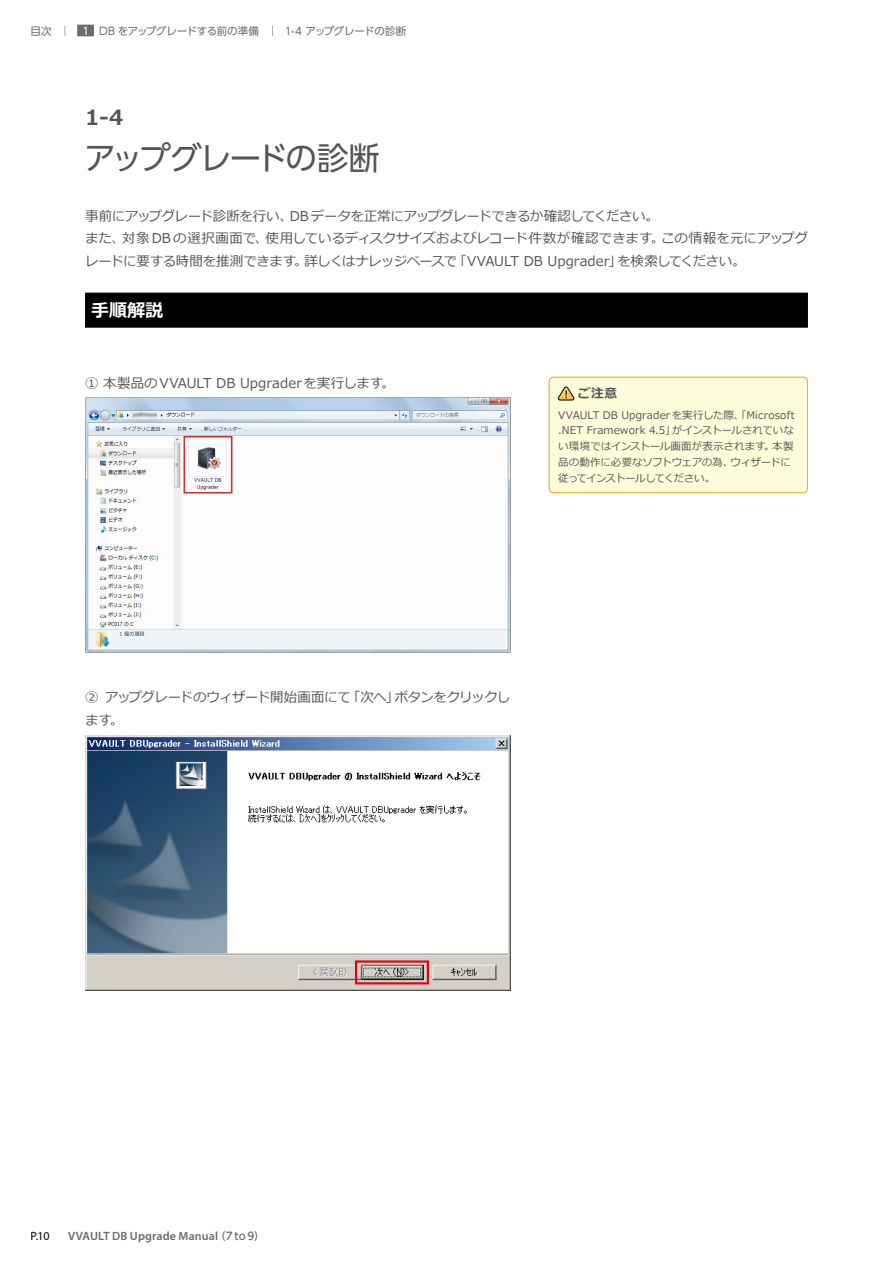
<style>
.page{position:relative;width:893px;height:1263px;background:#fff}
.page>*{position:absolute;margin:0;border:0;box-sizing:border-box;transform-origin:0 0}
.t1{font:31.5px "UD Shin Go Pro";letter-spacing:-.065em;color:#575554}
.t2{font:700 21px "Meiryo";color:#575554}
.t3{font:700 18px "Meiryo";color:#fff}
.t4{font:13.5px/22.5px "Meiryo";letter-spacing:-.015em;color:#575554}
.t5{font:13.5px/22.5px "Meiryo";letter-spacing:-.05em;color:#575554}
.t6{font:700 12.75px "Meiryo";color:#575554}
.t7{font:600 12px "Myriad Pro";letter-spacing:.01em;color:#6d6c6c}
.t8{font:12px "Myriad Pro";color:#000}
.t9{font:10.5px/15.8px "Meiryo";letter-spacing:-.005em;color:#575554}
.t10{font:10.5px "UD Shin Go Pro";letter-spacing:-.02em;color:#6d6c6c}
.s1{color:#fff}
.s2{font-family:"UD Shin Go Pro";font-weight:500;font-size:10.5px}
</style>
<div class="page">
<div style="left:85px;top:293px;width:723px;height:35px;background:#000"></div>
<img style="left:85px;top:397px;width:425px;height:255px">
<div style="left:549px;top:377px;width:258px;height:116px;background:#fffcdb;border-radius:4px"></div>
<svg style="left:557px;top:387px;width:17px;height:13px"></svg>
<div style="left:549px;top:377px;width:259px;height:116px;border:1px solid #f0aa1d;border-radius:4px"></div>
<img style="left:85px;top:735px;width:425px;height:255px">
<div style="left:77px;top:25px;width:17px;height:11px;background:#6d6c6c"></div>
<p class="t10" style="left:31px;top:22px;width:22px">目次</p>
<p class="t10" style="left:72px;top:22px;width:188px">［<span class="s1">1</span>］DB をアップグレードする前の準備</p>
<p class="t10" style="left:285px;top:22px;width:123px">1-4 アップグレードの診断</p>
<h2 class="t2" style="left:85px;top:102px;width:40px">1-4</h2>
<h1 class="t1" style="left:84px;top:133px;width:297px">アップグレードの診断</h1>
<p class="t4" style="left:85px;top:205px;width:724px">事前にアップグレード診断を行い、DB データを正常にアップグレードできるか確認してください。<br>また、対象 DB の選択画面で、使用しているディスクサイズおよびレコード件数が確認できます。この情報を元にアップグレードに要する時間を推測できます。詳しくはナレッジベースで「VVAULT DB Upgrader」を検索してください。</p>
<h3 class="t3" style="left:91px;top:298px;width:73px">手順解説</h3>
<p class="t4" style="left:85px;top:373px;width:311px">① 本製品のVVAULT DB Upgraderを実行します。</p>
<p class="t6" style="left:578px;top:385px;width:40px">ご注意</p>
<p class="t9" style="left:558px;top:407px;width:238px">VVAULT DB Upgraderを実行した際、「Microsoft .NET Framework 4.5」がインストールされていない環境ではインストール画面が表示されます。本製品の動作に必要なソフトウェアの為、ウィザードに従ってインストールしてください。</p>
<p class="t5" style="left:85px;top:687px;width:427px">② アップグレードのウィザード開始画面にて「次へ」ボタンをクリックします。</p>
<p class="t8" style="left:31px;top:1228px;width:20px">P.10</p>
<p class="t7" style="left:68px;top:1228px;width:198px">VVAULT DB Upgrade Manual <span class="s2">（7 to 9）</span></p>
</div>
